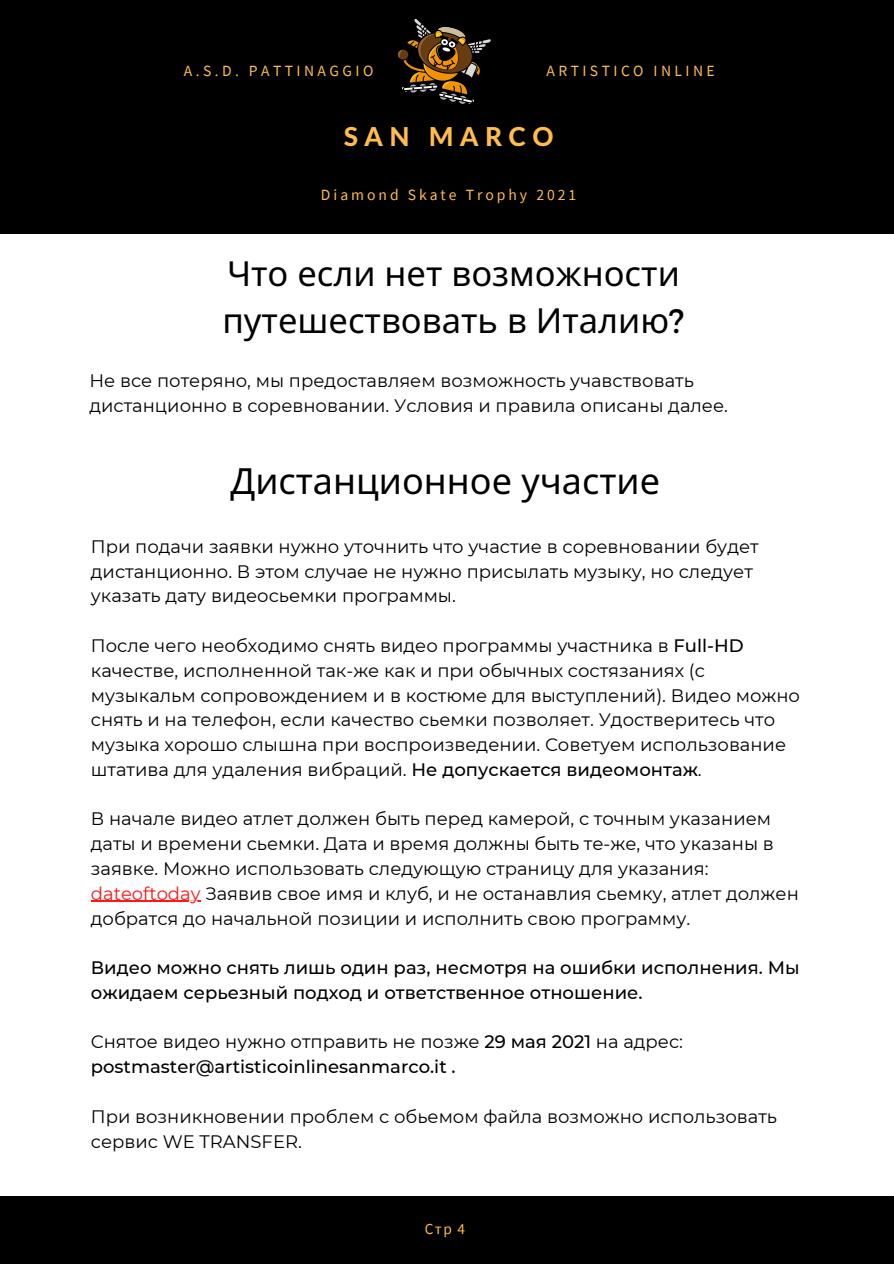
<style>
.page{position:relative;width:894px;height:1264px;background:#fff}
.page>*{position:absolute;margin:0;border:0;box-sizing:border-box;transform-origin:0 0}
.t1{font:36px "Noto Sans";color:#000}
.t2{font:34.5px/47.2px "Noto Sans";color:#000}
.t3{font:800 26.1px "Lato Latin";letter-spacing:.25em;color:#ffbd4a}
.t4{font:18px/24.8px "Montserrat";color:#000}
.t5{font:500 18px/24.8px "Montserrat";color:#000}
.t6{font:15.6px "Source Sans Pro";letter-spacing:.22em;color:#ffbd4a}
.t7{font:15.6px "Source Sans Pro";letter-spacing:.19em;color:#ffbd4a}
.t8{font:15.3px "Source Sans Pro";color:#ffbd4a}
.s1{font-family:"Montserrat"}
.s2{font-weight:500}
.s3{color:#ff1616}
.s4{font-weight:400}
</style>
<div class="page">
<div style="left:0;top:0;width:893px;height:233px;background:#000"></div>
<div style="left:0;top:1196px;width:893px;height:67px;background:#000"></div>
<img style="left:397px;top:19px;width:94px;height:85px">
<hr style="left:91px;top:900px;width:109px;height:2px;background:#ff1616">
<p class="t6" style="left:184px;top:60px;width:191px">A.S.D. PATTINAGGIO</p>
<p class="t6" style="left:546px;top:60px;width:170px">ARTISTICO INLINE</p>
<p class="t3" style="left:343px;top:125px;width:211px">SAN MARCO</p>
<p class="t7" style="left:321px;top:184px;width:257px">Diamond Skate Trophy 2021</p>
<p class="t2" style="left:222px;top:249px;width:463px">Что если нет возможности путешествовать в Италию<span class="s1">?</span></p>
<p class="t4" style="left:89px;top:368px;width:640px">Не все потеряно, мы предоставляем возможность учавствовать дистанционно в соревновании. Условия и правила описаны далее.</p>
<p class="t1" style="left:230px;top:455px;width:431px">Дистанционное участие</p>
<p class="t4" style="left:91px;top:534px;width:669px">При подачи заявки нужно уточнить что участие в соревновании будет дистанционно. В этом случае не нужно присылать музыку, но следует указать дату видеосьемки программы.</p>
<p class="t4" style="left:91px;top:633px;width:710px">После чего необходимо снять видео программы участника в <span class="s2">Full-HD </span>качестве, исполненной так-же как и при обычных состязаниях (с музыкальм сопровождением и в костюме для выступлений). Видео можно снять и на телефон, если качество сьемки позволяет. Удостверитесь что музыка хорошо слышна при воспроизведении. Советуем использование штатива для удаления вибраций. <span class="s2">Не допускается видеомонтаж</span>.</p>
<p class="t4" style="left:91px;top:806px;width:709px">В начале видео атлет должен быть перед камерой, с точным указанием даты и времени сьемки. Дата и время должны быть те-же, что указаны в заявке. Можно использовать следующую страницу для указания: <span class="s3">dateoftoday</span> Заявив свое имя и клуб, и не останавлия сьемку, атлет должен добратся до начальной позиции и исполнить свою программу.</p>
<p class="t5" style="left:91px;top:955px;width:710px">Видео можно снять лишь один раз, несмотря на ошибки исполнения. Мы ожидаем серьезный подход и ответственное отношение.</p>
<p class="t5" style="left:91px;top:1029px;width:593px"><span class="s4">Снятое видео нужно отправить не позже</span> 29 мая 2021 <span class="s4">на адрес: </span>postmaster@artisticoinlinesanmarco.it .</p>
<p class="t4" style="left:91px;top:1103px;width:687px">При возникновении проблем с обьемом файла возможно использовать сервис WE TRANSFER.</p>
<p class="t8" style="left:425px;top:1218px;width:42px">Стр 4</p>
</div>
